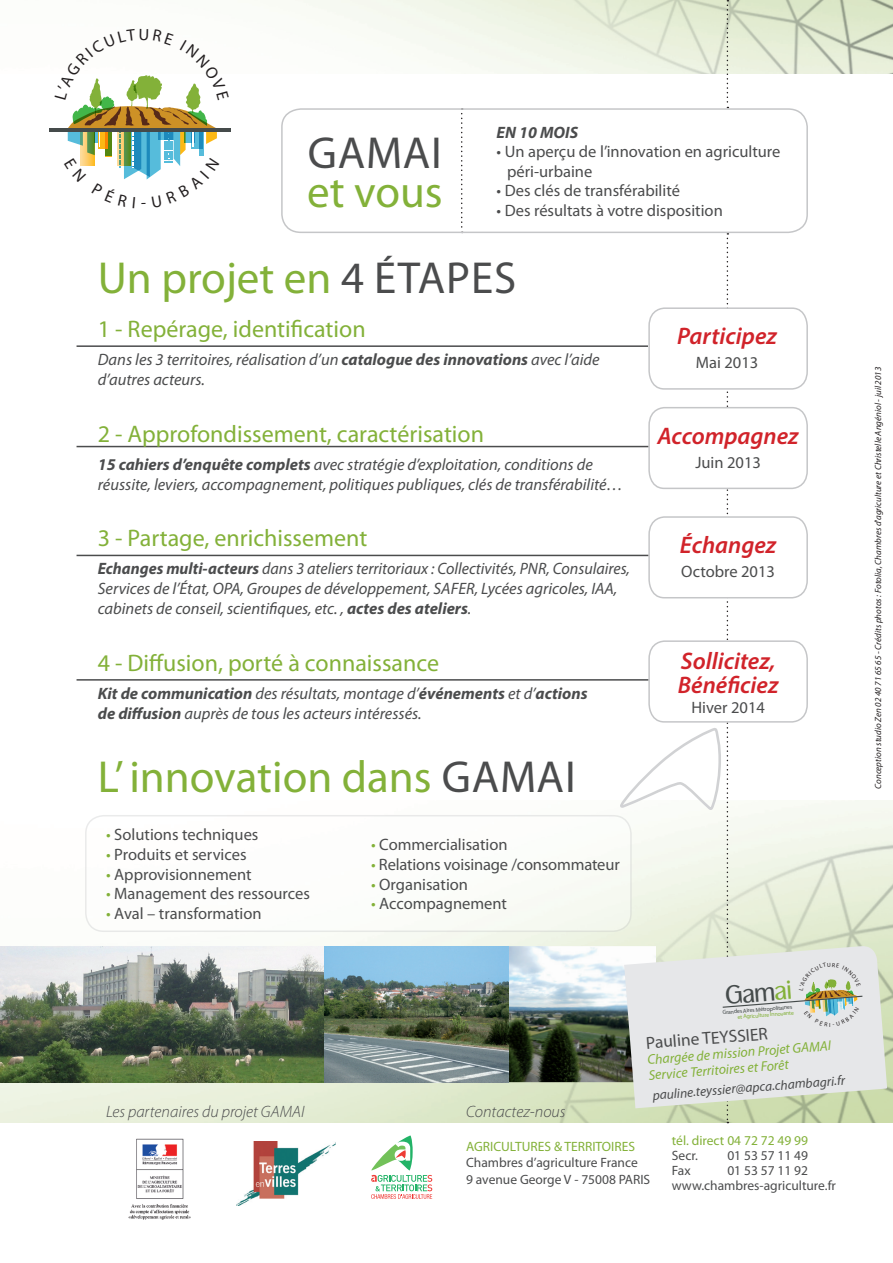
<style>
.page{position:relative;width:893px;height:1263px;background:#fff}
.page>*{position:absolute;margin:0;border:0;box-sizing:border-box;transform-origin:0 0}
.Titre_paragraphe{font:45px/39px "Myriad Pro";color:#83b139}
.t1{font:27px "Panache EF";color:#454b4b}
.SOUS_TITRE{font:24px "Myriad Pro";color:#83b139}
.texte_courant{font:italic 600 24px/24px "Myriad Pro";color:#d1232a}
.texte_courant-2{font:17.4px "Myriad Pro";color:#4b4c4d}
.texte_ital{font:italic 16.5px/19.8px "Myriad Pro";color:#4b4c4d}
.texte_courant-3{font:16.5px/19.5px "Myriad Pro";color:#4b4c4d}
.texte_courant-4{font:italic 300 16.5px "Myriad Pro";color:#4b4c4d}
.texte_courant-5{font:italic 700 16.5px "Myriad Pro";color:#4b4c4d}
.texte_courant-6{font:italic 13.95px/15.9px "Myriad Pro";color:#83b139}
.texte_courant-7{font:13.5px/16.2px "Myriad Pro";color:#4b4c4d}
.texte_courant-8{font:italic 13.5px "Myriad Pro";color:#4b4c4d}
.texte_courant-9{font:13.5px/15px "Myriad Pro";color:#83b139}
.texte_ital-2{font:italic 9px "Myriad Pro";color:#231f20}
.t2{font:5.85px/5.8px "Myriad Pro";color:#454b4b;text-align:right}
.s1{color:#4b4c4d}
.s2{font-weight:700}
.s3{color:#83b139}
</style>
<div class="page">
<img style="left:0;top:801px;width:893px;height:321px">
<img style="left:0;top:946px;width:619px;height:136px">
<img style="left:295px;top:0;width:598px;height:74px">
<svg style="left:461px;top:113px;width:2px;height:115px"></svg>
<svg style="left:727px;top:0;width:1px;height:108px"></svg>
<hr style="left:77px;top:345px;width:572px;height:2px;background:#4b4c4d">
<hr style="left:77px;top:446px;width:572px;height:1px;background:#4b4c4d">
<hr style="left:77px;top:555px;width:572px;height:1px;background:#4b4c4d">
<hr style="left:77px;top:679px;width:572px;height:2px;background:#4b4c4d">
<div style="left:281px;top:108px;width:527px;height:125px;border:2px solid #c5c6c8;border-radius:19px"></div>
<svg style="left:371px;top:1135px;width:61px;height:64px"></svg>
<img style="left:128px;top:1138px;width:63px;height:82px">
<img style="left:236px;top:1141px;width:100px;height:64px">
<div style="left:86px;top:816px;width:545px;height:115px;background:#fff;border-radius:18px"></div>
<div style="left:85px;top:815px;width:547px;height:117px;border:2px solid #c5c6c8;border-radius:18px"></div>
<hr style="left:50px;top:128px;width:181px;height:4px;background:#454b4b">
<svg style="left:619px;top:233px;width:268px;height:890px"></svg>
<svg style="left:67px;top:75px;width:150px;height:105px"></svg>
<p class="Titre_paragraphe" style="left:307px;top:133px;width:137px"><span class="s1">GAMAI </span>et vous</p>
<p class="texte_courant-5" style="left:497px;top:122px;width:83px">EN 10 MOIS</p>
<p class="texte_courant-3" style="left:507px;top:142px;width:275px;text-indent:-10px">• Un aperçu de l’innovation en agriculture péri-urbaine</p>
<p class="texte_courant-3" style="left:497px;top:181px;width:185px">• Des clés de transférabilité</p>
<p class="texte_courant-3" style="left:497px;top:200px;width:228px">• Des résultats à votre disposition</p>
<p class="Titre_paragraphe" style="left:98px;top:258px;width:420px">Un projet en <span class="s1">4 ÉTAPES</span></p>
<p class="SOUS_TITRE" style="left:98px;top:314px;width:269px">1 - Repérage, identification</p>
<p class="texte_ital" style="left:98px;top:349px;width:503px">Dans les 3 territoires, réalisation d’un <span class="s2">catalogue des innovations</span> avec l’aide d’autres acteurs.</p>
<p class="SOUS_TITRE" style="left:98px;top:419px;width:388px">2 - Approfondissement, caractérisation</p>
<p class="texte_ital" style="left:98px;top:454px;width:527px"><span class="s2">15 cahiers d’enquête complets</span> avec stratégie d’exploitation, conditions de réussite, leviers, accompagnement, politiques publiques, clés de transférabilité…</p>
<p class="SOUS_TITRE" style="left:98px;top:523px;width:271px">3 - Partage, enrichissement</p>
<p class="texte_ital" style="left:98px;top:559px;width:534px"><span class="s2">Echanges multi-acteurs</span> dans 3 ateliers territoriaux : Collectivités, PNR, Consulaires,<br>Services de l’État, OPA, Groupes de développement, SAFER, Lycées agricoles, IAA, cabinets de conseil, scientifiques, etc. , <span class="s2">actes des ateliers</span>.</p>
<p class="SOUS_TITRE" style="left:98px;top:648px;width:343px">4 - Diffusion, porté à connaissance</p>
<p class="texte_ital" style="left:98px;top:683px;width:491px"><span class="s2">Kit de communication</span> des résultats, montage d’<span class="s2">événements</span> et d’<span class="s2">actions de diffusion</span> auprès de tous les acteurs intéressés.</p>
<p class="Titre_paragraphe" style="left:98px;top:756px;width:479px">L’ innovation dans <span class="s1">GAMAI</span></p>
<p class="texte_courant-3" style="left:106px;top:824px;width:154px"><span class="s3">•</span> Solutions techniques</p>
<p class="texte_courant-3" style="left:106px;top:844px;width:142px"><span class="s3">•</span> Produits et services</p>
<p class="texte_courant-3" style="left:106px;top:864px;width:147px"><span class="s3">•</span> Approvisionnement</p>
<p class="texte_courant-3" style="left:106px;top:884px;width:205px"><span class="s3">•</span> Management des ressources</p>
<p class="texte_courant-3" style="left:106px;top:904px;width:157px"><span class="s3">•</span> Aval – transformation</p>
<p class="texte_courant-3" style="left:371px;top:834px;width:138px"><span class="s3">•</span> Commercialisation</p>
<p class="texte_courant-3" style="left:371px;top:854px;width:250px"><span class="s3">•</span> Relations voisinage /consommateur</p>
<p class="texte_courant-3" style="left:371px;top:874px;width:98px"><span class="s3">•</span> Organisation</p>
<p class="texte_courant-3" style="left:371px;top:894px;width:137px"><span class="s3">•</span> Accompagnement</p>
<p class="texte_courant" style="left:677px;top:323px;width:101px">Participez</p>
<p class="texte_courant-3" style="left:696px;top:352px;width:64px">Mai 2013</p>
<p class="texte_courant" style="left:658px;top:423px;width:143px">Accompagnez</p>
<p class="texte_courant-3" style="left:695px;top:452px;width:67px">Juin 2013</p>
<p class="texte_courant" style="left:680px;top:532px;width:98px">Échangez</p>
<p class="texte_courant-3" style="left:681px;top:562px;width:95px">Octobre 2013</p>
<p class="texte_courant" style="left:678px;top:648px;width:102px">Sollicitez,<br>Bénéficiez</p>
<p class="texte_courant-3" style="left:691px;top:697px;width:75px">Hiver 2014</p>
<p class="t1" style="left:724px;top:979px;width:69px;rotate:-5deg">Gam<span class="s3">ai</span></p>
<p class="t2" style="left:722px;top:1010px;width:72px;rotate:-5deg">Grandes Aires Métropolitaines <span class="s3">et Agriculture Innovante</span></p>
<p class="texte_courant-2" style="left:645px;top:1032px;width:124px;rotate:-4deg">Pauline TEYSSIER</p>
<p class="texte_courant-6" style="left:647px;top:1051px;width:186px;rotate:-4deg">Chargée de mission Projet GAMAI<br>Service Territoires et Forêt</p>
<p class="texte_courant-8" style="left:652px;top:1086px;width:194px;rotate:-4deg">pauline.teyssier@apca.chambagri.fr</p>
<p class="texte_courant-4" style="left:106px;top:1102px;width:200px">Les partenaires du projet GAMAI</p>
<p class="texte_courant-4" style="left:466px;top:1102px;width:101px">Contactez-nous</p>
<p class="texte_courant-7" style="left:466px;top:1138px;width:186px"><span class="s3">AGRICULTURES &amp; TERRITOIRES<br></span>Chambres d’agriculture France<br>9 avenue George V - 75008 PARIS</p>
<p class="texte_courant-9" style="left:672px;top:1133px;width:138px">tél. direct 04 72 72 49 99<br><span class="s1">Secr.</span></p>
<p class="texte_courant-7" style="left:727px;top:1147px;width:82px">01 53 57 11 49</p>
<p class="texte_courant-7" style="left:672px;top:1162px;width:20px">Fax</p>
<p class="texte_courant-7" style="left:672px;top:1163px;width:166px;line-height:15px;text-indent:55px">01 53 57 11 92 www.chambres-agriculture.fr</p>
<p class="texte_ital-2" style="left:872px;top:789px;width:423px;rotate:-90deg">Conception studio Zen 02 40 71 65 65 - Crédits photos : Fotolia, Chambres d'agriculture et Christelle Angéniol - juil 2013</p>
</div>
